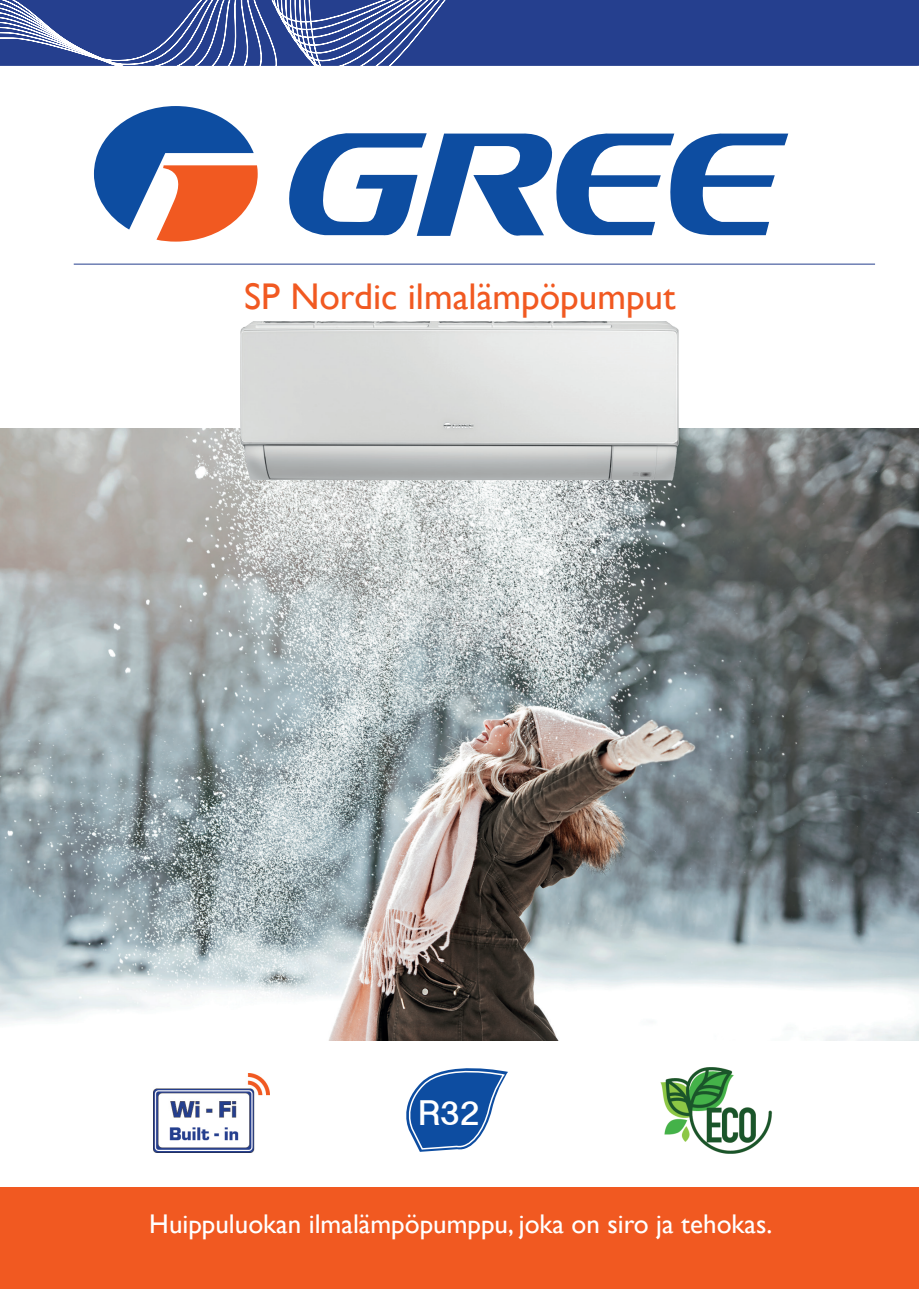
<style>
.page{position:relative;width:919px;height:1289px;background:#fff}
.page>*{position:absolute;margin:0;border:0;box-sizing:border-box;transform-origin:0 0}
.t1{font:37.2px "Gill Sans";color:#f15921}
.t2{font:700 33px "Telugu Sangam MN";color:#fff}
.t3{font:27px "Gill Sans";color:#fff}
</style>
<div class="page">
<div style="left:0;top:1187px;width:918px;height:101px;background:#f15921"></div>
<div style="left:788px;top:0;width:130px;height:66px;background:#253f8e"></div>
<hr style="left:74px;top:264px;width:801px;height:1px;background:#253f8e">
<svg style="left:0;top:0;width:788px;height:241px"></svg>
<img style="left:153px;top:1073px;width:117px;height:79px">
<svg style="left:406px;top:1068px;width:102px;height:83px"></svg>
<img style="left:660px;top:1067px;width:112px;height:87px">
<img style="left:0;top:428px;width:918px;height:612px">
<img style="left:207px;top:321px;width:504px;height:172px">
<h1 class="t1" style="left:244px;top:274px;width:433px">SP Nordic ilmalämpöpumput</h1>
<p class="t2" style="left:418px;top:1094px;width:63px">R32</p>
<p class="t3" style="left:149px;top:1207px;width:624px">Huippuluokan ilmalämpöpumppu, joka on siro ja tehokas.</p>
</div>
